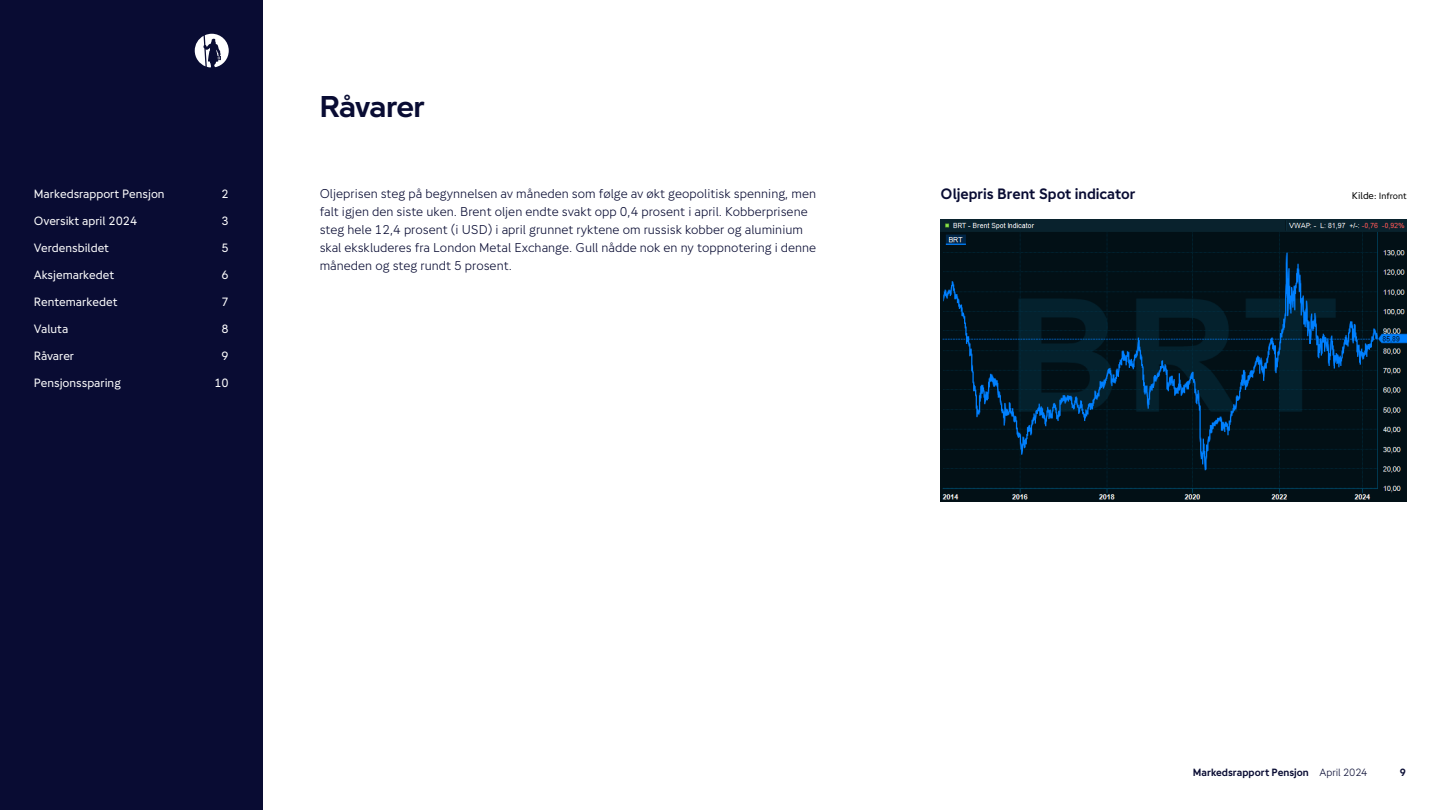
<style>
.page{position:relative;width:1440px;height:810px;background:#fff}
.page>*{position:absolute;margin:0;border:0;box-sizing:border-box;transform-origin:0 0}
.H1_Kapitteltittel{font:30px "Gjensidige Display";letter-spacing:-.025em;color:#090c33}
.H2_Mellomtittel{font:700 15px "Gjensidige Type";color:#090c33}
.P_Brødtekst{font:300 12.75px/18px "Gjensidige Type";color:#090c33}
.t1{font:12px "Gjensidige Type";color:#fff}
.t2{font:700 10.5px "Gjensidige Type";color:#090c33}
.H2_Mellomtittel-2{font:9px "Gjensidige Type";color:#000}
.s1{font-size:9.75px}
.s2{font-weight:300}
</style>
<div class="page">
<div style="left:0;top:0;width:262px;height:810px;background:#090c33"></div>
<svg style="left:195px;top:34px;width:34px;height:33px"></svg>
<img style="left:941px;top:219px;width:465px;height:282px">
<p class="t1" style="left:34px;top:187px;width:132px">Markedsrapport Pensjon</p>
<p class="t1" style="left:222px;top:187px;width:9px">2</p>
<p class="t1" style="left:34px;top:214px;width:105px">Oversikt april 2024</p>
<p class="t1" style="left:222px;top:214px;width:9px">3</p>
<p class="t1" style="left:34px;top:241px;width:77px">Verdensbildet</p>
<p class="t1" style="left:222px;top:241px;width:9px">5</p>
<p class="t1" style="left:34px;top:268px;width:82px">Aksjemarkedet</p>
<p class="t1" style="left:222px;top:268px;width:9px">6</p>
<p class="t1" style="left:34px;top:295px;width:85px">Rentemarkedet</p>
<p class="t1" style="left:222px;top:295px;width:9px">7</p>
<p class="t1" style="left:34px;top:322px;width:36px">Valuta</p>
<p class="t1" style="left:222px;top:322px;width:9px">8</p>
<p class="t1" style="left:34px;top:349px;width:42px">Råvarer</p>
<p class="t1" style="left:222px;top:349px;width:9px">9</p>
<p class="t1" style="left:34px;top:376px;width:89px">Pensjonssparing</p>
<p class="t1" style="left:214px;top:376px;width:16px">10</p>
<p class="H1_Kapitteltittel" style="left:320px;top:89px;width:107px">Råvarer</p>
<p class="P_Brødtekst" style="left:320px;top:184px;width:498px">Oljeprisen steg på begynnelsen av måneden som følge av økt geopolitisk spenning, men falt igjen den siste uken. Brent oljen endte svakt opp 0,4 prosent i april. Kobberprisene steg hele 12,4 prosent (i USD) i april grunnet ryktene om russisk kobber og aluminium skal ekskluderes fra London Metal Exchange. Gull nådde nok en ny toppnotering i denne måneden og steg rundt 5 prosent.</p>
<p class="H2_Mellomtittel" style="left:941px;top:185px;width:196px">Oljepris Brent Spot indicator</p>
<p class="H2_Mellomtittel-2" style="left:1352px;top:190px;width:56px"><span class="s1">Kilde:</span> Infront</p>
<p class="t2" style="left:1193px;top:766px;width:176px">Markedsrapport Pensjon <span class="s2">April 2024</span></p>
<p class="t2" style="left:1400px;top:766px;width:8px">9</p>
</div>
